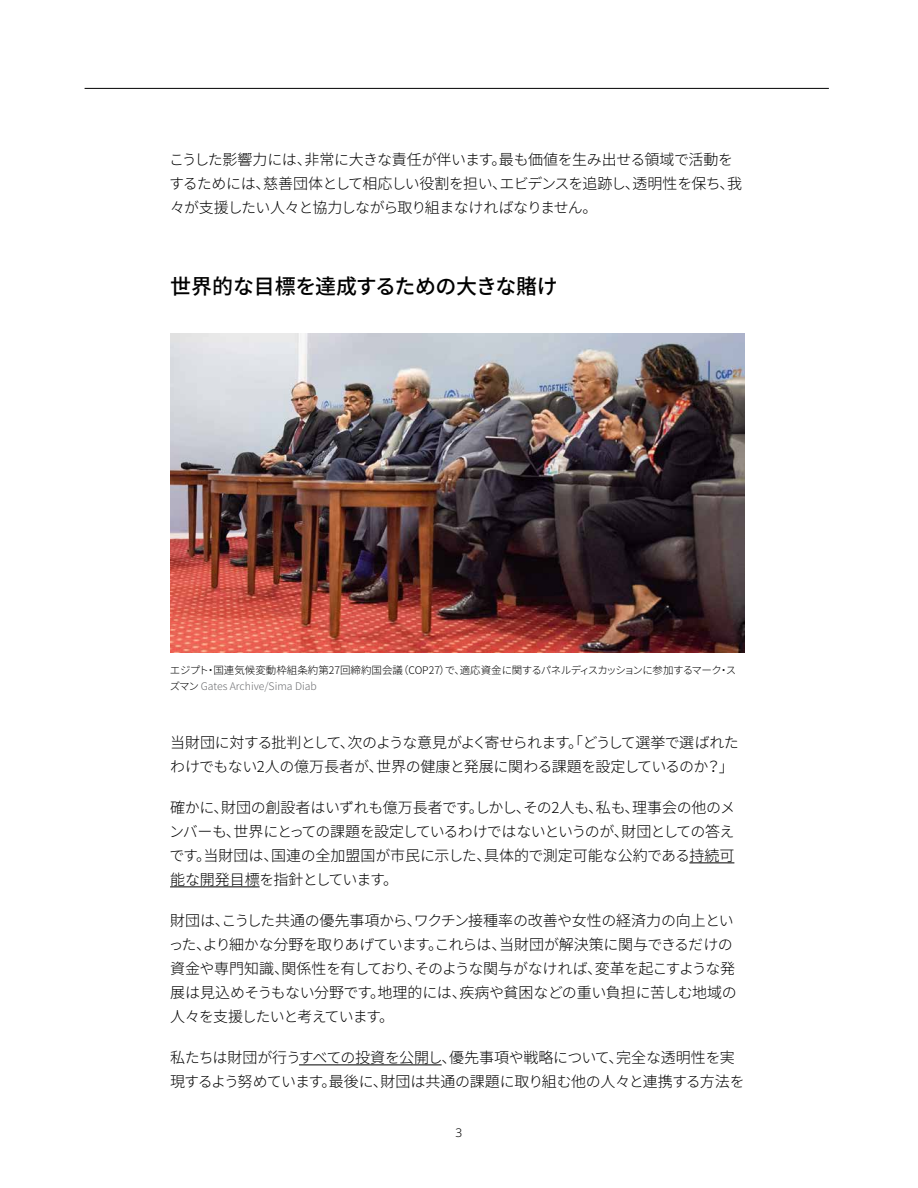
<style>
.page{position:relative;width:918px;height:1188px;background:#fff}
.page>*{position:absolute;margin:0;border:0;box-sizing:border-box;transform-origin:0 0}
.t1{font:500 21px "Noto Sans CJ Kjp";letter-spacing:-.02em;color:#000}
.t2{font:300 15px/24px "Noto Sans CJ Kjp";letter-spacing:-.025em;color:#000}
.t3{font:300 12px "Noto Sans";color:#000}
.t4{font:300 10.5px/15.8px "Noto Sans CJ Kjp";color:#000}
.s1{color:#6d6e71}
</style>
<div class="page">
<hr style="left:85px;top:88px;width:744px;height:1px;background:#000">
<hr style="left:689px;top:863px;width:45px;height:1px;background:#000">
<hr style="left:170px;top:887px;width:90px;height:1px;background:#000">
<hr style="left:299px;top:1065px;width:143px;height:1px;background:#000">
<img style="left:170px;top:333px;width:574px;height:319px">
<p class="t2" style="left:169px;top:148px;width:575px">こうした影響力には、非常に大きな責任が伴います。最も価値を生み出せる領域で活動をするためには、慈善団体として相応しい役割を担い、エビデンスを追跡し、透明性を保ち、我々が支援したい人々と協力しながら取り組まなければなりません。</p>
<h1 class="t1" style="left:170px;top:274px;width:389px">世界的な目標を達成するための大きな賭け</h1>
<p class="t4" style="left:170px;top:662px;width:568px">エジプト・国連気候変動枠組条約第27回締約国会議（COP27）で、適応資金に関するパネルディスカッションに参加するマーク・スズマン <span class="s1">Gates Archive/Sima Diab</span></p>
<p class="t2" style="left:170px;top:731px;width:570px">当財団に対する批判として、次のような意見がよく寄せられます。「どうして選挙で選ばれたわけでもない2人の億万長者が、世界の健康と発展に関わる課題を設定しているのか？」</p>
<p class="t2" style="left:169px;top:796px;width:567px;text-align:justify">確かに、財団の創設者はいずれも億万長者です。しかし、その2人も、私も、理事会の他のメンバーも、世界にとっての課題を設定しているわけではないというのが、財団としての答えです。当財団は、国連の全加盟国が市民に示した、具体的で測定可能な公約である持続可能な開発目標を指針としています。</p>
<p class="t2" style="left:168px;top:909px;width:570px">財団は、こうした共通の優先事項から、ワクチン接種率の改善や女性の経済力の向上といった、より細かな分野を取りあげています。これらは、当財団が解決策に関与できるだけの資金や専門知識、関係性を有しており、そのような関与がなければ、変革を起こすような発展は見込めそうもない分野です。地理的には、疾病や貧困などの重い負担に苦しむ地域の人々を支援したいと考えています。</p>
<p class="t2" style="left:170px;top:1046px;width:576px">私たちは財団が行うすべての投資を公開し、優先事項や戦略について、完全な透明性を実現するよう努めています。最後に、財団は共通の課題に取り組む他の人々と連携する方法を</p>
<p class="t3" style="left:456px;top:1124px;width:8px">3</p>
</div>
